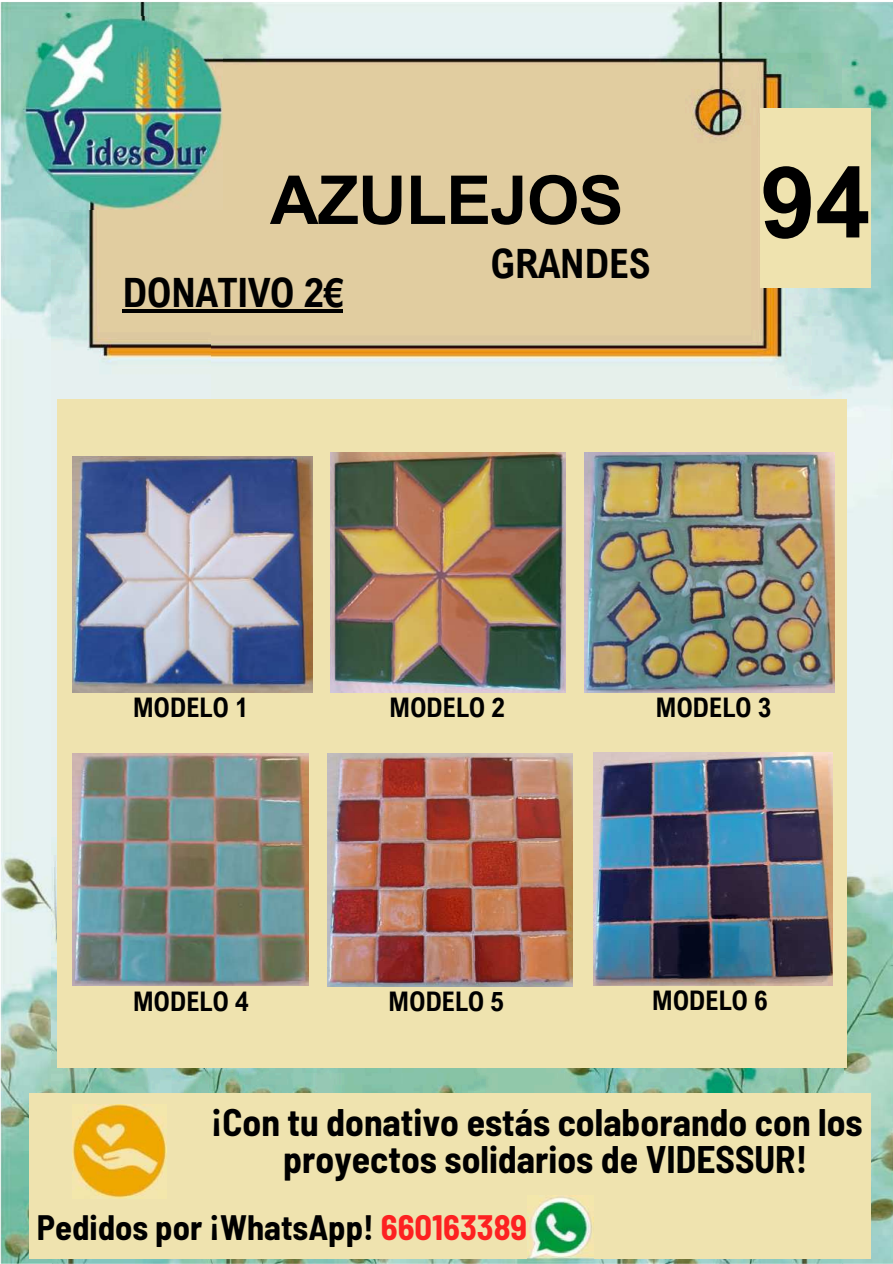
<style>
.page{position:relative;width:893px;height:1264px;background:#fff}
.page>*{position:absolute;margin:0;border:0;box-sizing:border-box;transform-origin:0 0}
.t1{font:700 99px "Arial Unicode MS";color:#000}
.t2{font:700 67.5px "Arial Unicode MS";letter-spacing:-.015em;color:#000}
.t3{font:700 40.5px "Arial Nova Cond";letter-spacing:-.015em;color:#000}
.t4{font:700 semi-condensed 37.5px/37.2px "Barlow";color:#000;text-align:center}
.t5{font:700 semi-condensed 34.5px "Barlow";color:#000}
.t6{font:700 27px "Arial Nova Cond";letter-spacing:-.015em;color:#000}
.s1{color:#fd2121}
</style>
<div class="page">
<img style="left:1px;top:2px;width:891px;height:51px">
<img style="left:1px;top:53px;width:51px;height:1210px">
<img style="left:211px;top:53px;width:630px;height:1039px">
<img style="left:841px;top:53px;width:51px;height:1210px">
<img style="left:52px;top:209px;width:159px;height:884px">
<img style="left:52px;top:1258px;width:791px;height:5px">
<img style="left:24px;top:17px;width:199px;height:192px">
<div style="left:29px;top:1093px;width:841px;height:165px;background:#efe3af"></div>
<div style="left:57px;top:399px;width:789px;height:668px;background:#efe3af"></div>
<img style="left:73px;top:1104px;width:93px;height:94px">
<img style="left:528px;top:1195px;width:65px;height:65px">
<div style="left:760px;top:108px;width:110px;height:180px;background:#efe3af"></div>
<img style="left:73px;top:456px;width:239px;height:236px">
<img style="left:330px;top:452px;width:235px;height:240px">
<img style="left:584px;top:452px;width:250px;height:240px">
<img style="left:73px;top:753px;width:235px;height:232px">
<img style="left:327px;top:753px;width:246px;height:233px">
<img style="left:593px;top:752px;width:239px;height:233px">
<hr style="left:122px;top:310px;width:221px;height:3px;background:#000">
<h2 class="t2" style="left:270px;top:151px;width:355px">AZULEJOS</h2>
<h1 class="t1" style="left:760px;top:130px;width:112px">94</h1>
<p class="t3" style="left:122px;top:268px;width:223px">DONATIVO 2€</p>
<p class="t3" style="left:490px;top:238px;width:162px">GRANDES</p>
<p class="t6" style="left:133px;top:690px;width:117px">MODELO 1</p>
<p class="t6" style="left:389px;top:690px;width:117px">MODELO 2</p>
<p class="t6" style="left:655px;top:690px;width:117px">MODELO 3</p>
<p class="t6" style="left:133px;top:984px;width:117px">MODELO 4</p>
<p class="t6" style="left:388px;top:984px;width:117px">MODELO 5</p>
<p class="t6" style="left:651px;top:983px;width:117px">MODELO 6</p>
<p class="t4" style="left:211px;top:1101px;width:653px">¡Con tu donativo estás colaborando con los proyectos solidarios de VIDESSUR!</p>
<p class="t5" style="left:37px;top:1202px;width:492px">Pedidos por ¡WhatsApp! <span class="s1">660163389</span></p>
</div>
